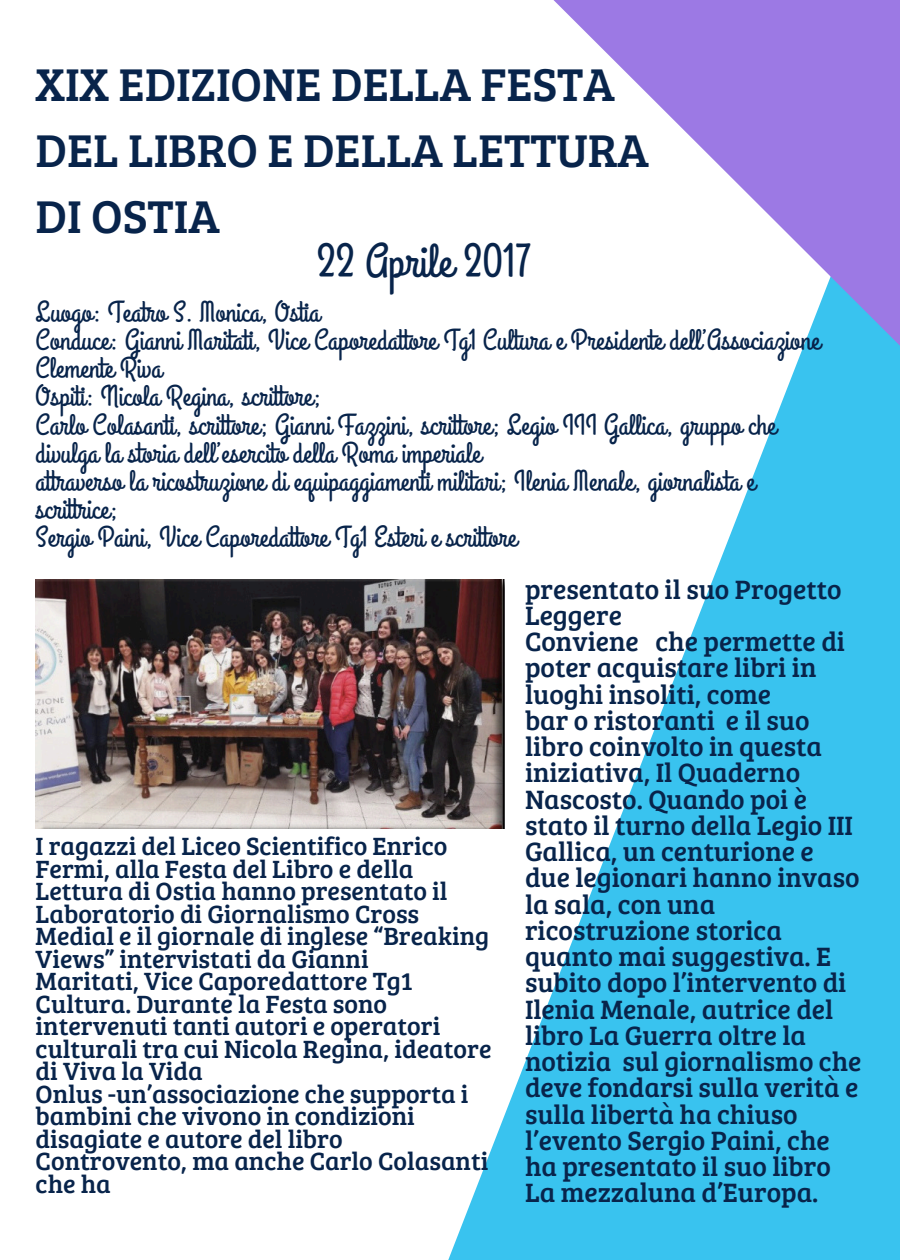
<style>
.page{position:relative;width:900px;height:1260px;background:#fff}
.page>*{position:absolute;margin:0;border:0;box-sizing:border-box;transform-origin:0 0}
.t1{font:47.5px/65.5px "Bree Serif";color:#08244b}
.t2{font:47.5px "Grand Hotel";color:#08244b}
.t3{font:29.25px/28px "Grand Hotel";color:#08244b}
.t4{font:27.5px/26.2px "Bree Serif";color:#08244b}
.t5{font:25.75px/22.5px "Bree Serif";color:#08244b}
.s1{font-family:"DejaVu Sans"}
</style>
<div class="page">
<svg style="left:448px;top:705px;width:452px;height:555px;fill:#39c3ef"></svg>
<svg style="left:504px;top:0;width:396px;height:705px"></svg>
<img style="left:36px;top:579px;width:468px;height:250px">
<h1 class="t1" style="left:36px;top:50px;width:615px">XIX EDIZIONE DELLA FESTA<br>DEL LIBRO E DELLA LETTURA<br>DI OSTIA</h1>
<h1 class="t2" style="left:317px;top:231px;width:215px">22 Aprile 2017</h1>
<p class="t3" style="left:36px;top:299px;width:786px">Luogo: Teatro S. Monica, Ostia<br>Conduce: Gianni Maritati, Vice Caporedattore Tg1 Cultura e Presidente dell’Associazione Clemente Riva<br>Ospiti: Nicola Regina, scrittore;<br>Carlo Colasanti, scrittore; Gianni Fazzini, scrittore; Legio III Gallica, gruppo che divulga la storia dell’esercito della Roma imperiale<br>attraverso la ricostruzione di equipaggiamenti militari; Ilenia Menale, giornalista e scrittrice;<br>Sergio Paini, Vice Caporedattore Tg1 Esteri e scrittore</p>
<p class="t5" style="left:36px;top:834px;width:457px">I ragazzi del Liceo Scientifico Enrico<br>Fermi, alla Festa del Libro e della<br>Lettura di Ostia hanno presentato il<br>Laboratorio di Giornalismo Cross<br>Medial e il giornale di inglese “Breaking<br>Views” intervistati da Gianni<br>Maritati, Vice Caporedattore Tg1<br>Cultura. Durante la Festa sono intervenuti tanti autori e operatori culturali tra cui Nicola Regina, ideatore di Viva la Vida<br>Onlus -un’associazione che supporta i bambini che vivono in condizioni disagiate e autore del libro<br>Controvento, ma anche Carlo Colasanti che ha</p>
<p class="t4" style="left:525px;top:574px;width:338px">presentato il suo Progetto<br>Leggere<br>Conviene che permette di poter acquistare libri in luoghi insoliti, come<br>bar o ristoranti e il suo libro coinvolto in questa iniziativa, Il Quaderno<br>Nascosto. Quando poi e<span class="s1">̀ </span>stato il turno della Legio III<br>Gallica, un centurione e due legionari hanno invaso la sala, con una ricostruzione storica quanto mai suggestiva. E subito dopo l’intervento di<br>Ilenia Menale, autrice del libro La Guerra oltre la notizia sul giornalismo che deve fondarsi sulla verita<span class="s1">̀</span>e sulla liberta<span class="s1">̀</span>ha chiuso l’evento Sergio Paini, che ha presentato il suo libro<br>La mezzaluna d’Europa.</p>
</div>
